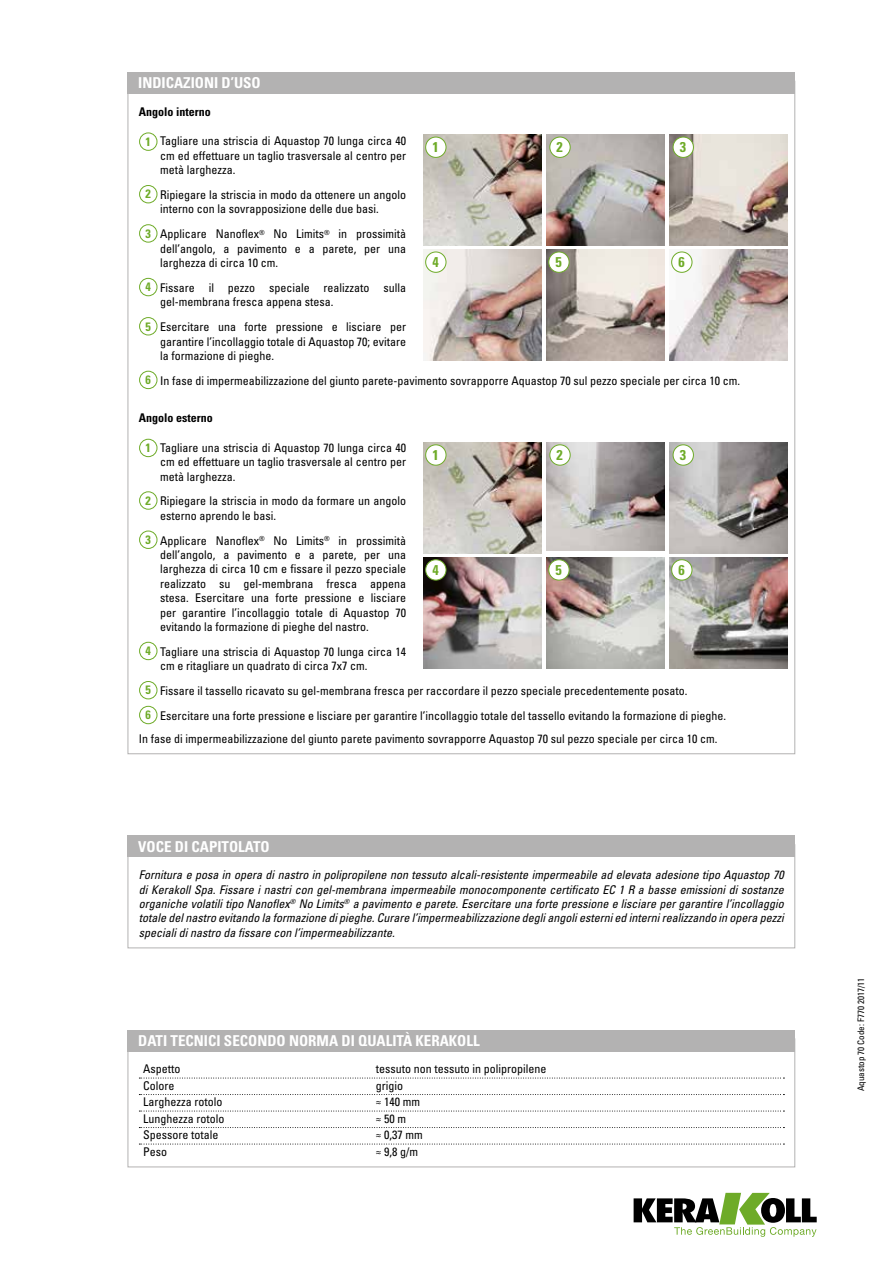
<style>
.page{position:relative;width:893px;height:1263px;background:#fff}
.page>*{position:absolute;margin:0;border:0;box-sizing:border-box;transform-origin:0 0}
.t1{font:700 condensed 15px "Univers LT Std";color:#fff}
.t2{font:700 condensed 14.25px "Univers LT Std";color:#6eab28}
.t3{font:condensed 12px/14.4px "Univers LT Std";color:#000;text-align:justify}
.t4{font:italic condensed 12px/14.4px "Univers LT Std";color:#000;text-align:justify}
.t5{font:700 condensed 12px "Univers LT Std";color:#000}
.t6{font:condensed 9px "Univers LT Std";color:#000}
.s1{font-weight:700;font-size:12.15px;color:#6eab28}
</style>
<div class="page">
<svg style="left:634px;top:1193px;width:183px;height:44px"></svg>
<div style="left:139px;top:133px;width:18px;height:18px;border:1px solid #6eab28;border-radius:50%"></div>
<div style="left:139px;top:185px;width:18px;height:18px;border:1px solid #6eab28;border-radius:50%"></div>
<div style="left:139px;top:224px;width:18px;height:18px;border:1px solid #6eab28;border-radius:50%"></div>
<div style="left:139px;top:278px;width:18px;height:18px;border:1px solid #6eab28;border-radius:50%"></div>
<div style="left:139px;top:317px;width:18px;height:18px;border:1px solid #6eab28;border-radius:50%"></div>
<div style="left:139px;top:371px;width:18px;height:18px;border:1px solid #6eab28;border-radius:50%"></div>
<div style="left:139px;top:439px;width:18px;height:18px;border:1px solid #6eab28;border-radius:50%"></div>
<div style="left:139px;top:491px;width:18px;height:19px;border:1px solid #6eab28;border-radius:50%"></div>
<div style="left:139px;top:531px;width:18px;height:18px;border:1px solid #6eab28;border-radius:50%"></div>
<div style="left:139px;top:642px;width:18px;height:18px;border:1px solid #6eab28;border-radius:50%"></div>
<div style="left:139px;top:681px;width:18px;height:18px;border:1px solid #6eab28;border-radius:50%"></div>
<div style="left:139px;top:706px;width:18px;height:18px;border:1px solid #6eab28;border-radius:50%"></div>
<div style="left:128px;top:72px;width:667px;height:22px;background:#b3b2b2"></div>
<img style="left:669px;top:250px;width:119px;height:111px">
<div style="left:672px;top:252px;width:20px;height:20px;background:#fff;border-radius:50%"></div>
<div style="left:671px;top:252px;width:21px;height:21px;border:1px solid #6eab28;border-radius:50%"></div>
<img style="left:546px;top:250px;width:119px;height:110px">
<div style="left:549px;top:252px;width:20px;height:20px;background:#fff;border-radius:50%"></div>
<div style="left:548px;top:252px;width:22px;height:21px;border:1px solid #6eab28;border-radius:50%"></div>
<img style="left:546px;top:134px;width:119px;height:111px">
<div style="left:550px;top:137px;width:20px;height:20px;background:#fff;border-radius:50%"></div>
<div style="left:549px;top:137px;width:22px;height:21px;border:1px solid #6eab28;border-radius:50%"></div>
<img style="left:423px;top:134px;width:118px;height:111px">
<div style="left:426px;top:137px;width:20px;height:20px;background:#fff;border-radius:50%"></div>
<div style="left:425px;top:137px;width:21px;height:21px;border:1px solid #6eab28;border-radius:50%"></div>
<img style="left:423px;top:250px;width:118px;height:111px">
<div style="left:426px;top:252px;width:20px;height:20px;background:#fff;border-radius:50%"></div>
<div style="left:425px;top:252px;width:21px;height:21px;border:1px solid #6eab28;border-radius:50%"></div>
<img style="left:669px;top:134px;width:119px;height:111px">
<div style="left:673px;top:137px;width:20px;height:20px;background:#fff;border-radius:50%"></div>
<div style="left:673px;top:137px;width:21px;height:21px;border:1px solid #6eab28;border-radius:50%"></div>
<img style="left:669px;top:557px;width:119px;height:111px">
<div style="left:672px;top:560px;width:20px;height:20px;background:#fff;border-radius:50%"></div>
<div style="left:671px;top:559px;width:21px;height:21px;border:1px solid #6eab28;border-radius:50%"></div>
<img style="left:546px;top:557px;width:119px;height:111px">
<div style="left:549px;top:560px;width:20px;height:20px;background:#fff;border-radius:50%"></div>
<div style="left:548px;top:559px;width:22px;height:21px;border:1px solid #6eab28;border-radius:50%"></div>
<img style="left:546px;top:442px;width:119px;height:109px">
<div style="left:550px;top:445px;width:20px;height:20px;background:#fff;border-radius:50%"></div>
<div style="left:549px;top:444px;width:22px;height:22px;border:1px solid #6eab28;border-radius:50%"></div>
<img style="left:423px;top:442px;width:118px;height:111px">
<div style="left:426px;top:445px;width:20px;height:20px;background:#fff;border-radius:50%"></div>
<div style="left:425px;top:444px;width:21px;height:22px;border:1px solid #6eab28;border-radius:50%"></div>
<img style="left:423px;top:557px;width:118px;height:111px">
<div style="left:426px;top:560px;width:20px;height:20px;background:#fff;border-radius:50%"></div>
<div style="left:425px;top:559px;width:21px;height:21px;border:1px solid #6eab28;border-radius:50%"></div>
<img style="left:669px;top:442px;width:119px;height:111px">
<div style="left:673px;top:445px;width:20px;height:20px;background:#fff;border-radius:50%"></div>
<div style="left:673px;top:444px;width:21px;height:22px;border:1px solid #6eab28;border-radius:50%"></div>
<div style="left:128px;top:844px;width:667px;height:104px;border:1px solid #b3b2b2"></div>
<div style="left:128px;top:836px;width:667px;height:21px;background:#b3b2b2"></div>
<svg style="left:139px;top:1078px;width:645px;height:1px"></svg>
<svg style="left:139px;top:1094px;width:645px;height:1px"></svg>
<svg style="left:139px;top:1111px;width:645px;height:1px"></svg>
<svg style="left:139px;top:1127px;width:645px;height:1px"></svg>
<svg style="left:139px;top:1144px;width:645px;height:1px"></svg>
<div style="left:128px;top:1038px;width:667px;height:129px;border:1px solid #b3b2b2"></div>
<div style="left:128px;top:1030px;width:667px;height:21px;background:#b3b2b2"></div>
<p class="t1" style="left:138px;top:74px;width:124px">INDICAZIONI D’USO</p>
<p class="t5" style="left:139px;top:104px;width:74px">Angolo interno</p>
<p class="t3" style="left:160px;top:134px;width:247px;text-indent:-15px"><span class="s1">1</span> Tagliare una striscia di Aquastop 70 lunga circa 40 cm ed effettuare un taglio trasversale al centro per metà larghezza.</p>
<p class="t3" style="left:160px;top:187px;width:247px;text-indent:-15px"><span class="s1">2</span> Ripiegare la striscia in modo da ottenere un angolo interno con la sovrapposizione delle due basi.</p>
<p class="t3" style="left:160px;top:227px;width:247px;text-indent:-15px"><span class="s1">3</span> Applicare Nanoflex<sup>®</sup> No Limits<sup>®</sup> in prossimità dell’angolo, a pavimento e a parete, per una larghezza di circa 10 cm.</p>
<p class="t3" style="left:160px;top:280px;width:247px;text-indent:-15px"><span class="s1">4</span> Fissare il pezzo speciale realizzato sulla gel‑membrana fresca appena stesa.</p>
<p class="t3" style="left:160px;top:319px;width:247px;text-indent:-15px"><span class="s1">5</span> Esercitare una forte pressione e lisciare per garantire l’incollaggio totale di Aquastop 70; evitare la formazione di pieghe.</p>
<p class="t3" style="left:145px;top:373px;width:596px"><span class="s1">6</span> In fase di impermeabilizzazione del giunto parete-pavimento sovrapporre Aquastop 70 sul pezzo speciale per circa 10 cm.</p>
<p class="t5" style="left:139px;top:410px;width:75px">Angolo esterno</p>
<p class="t3" style="left:160px;top:440px;width:247px;text-indent:-15px"><span class="s1">1</span> Tagliare una striscia di Aquastop 70 lunga circa 40 cm ed effettuare un taglio trasversale al centro per metà larghezza.</p>
<p class="t3" style="left:160px;top:494px;width:247px;text-indent:-15px"><span class="s1">2</span> Ripiegare la striscia in modo da formare un angolo esterno aprendo le basi.</p>
<p class="t3" style="left:160px;top:533px;width:247px;text-indent:-15px"><span class="s1">3</span> Applicare Nanoflex<sup>®</sup> No Limits<sup>®</sup> in prossimità dell’angolo, a pavimento e a parete, per una larghezza di circa 10 cm e fissare il pezzo speciale realizzato su gel-membrana fresca appena stesa. Esercitare una forte pressione e lisciare per garantire l’incollaggio totale di Aquastop 70 evitando la formazione di pieghe del nastro.</p>
<p class="t3" style="left:160px;top:644px;width:247px;text-indent:-15px"><span class="s1">4</span> Tagliare una striscia di Aquastop 70 lunga circa 14 cm e ritagliare un quadrato di circa 7x7 cm.</p>
<p class="t3" style="left:145px;top:678px;width:582px;line-height:24.8px"><span class="s1">5</span> Fissare il tassello ricavato su gel-membrana fresca per raccordare il pezzo speciale precedentemente posato.<br><span class="s1">6</span> Esercitare una forte pressione e lisciare per garantire l’incollaggio totale del tassello evitando la formazione di pieghe.</p>
<p class="t3" style="left:139px;top:731px;width:580px">In fase di impermeabilizzazione del giunto parete pavimento sovrapporre Aquastop 70 sul pezzo speciale per circa 10 cm.</p>
<p class="t2" style="left:432px;top:138px;width:8px">1</p>
<p class="t2" style="left:557px;top:138px;width:8px">2</p>
<p class="t2" style="left:680px;top:138px;width:8px">3</p>
<p class="t2" style="left:556px;top:253px;width:8px">5</p>
<p class="t2" style="left:678px;top:253px;width:8px">6</p>
<p class="t2" style="left:432px;top:253px;width:8px">4</p>
<p class="t2" style="left:432px;top:446px;width:8px">1</p>
<p class="t2" style="left:557px;top:446px;width:8px">2</p>
<p class="t2" style="left:680px;top:446px;width:8px">3</p>
<p class="t2" style="left:556px;top:561px;width:8px">5</p>
<p class="t2" style="left:678px;top:561px;width:8px">6</p>
<p class="t2" style="left:432px;top:561px;width:8px">4</p>
<p class="t1" style="left:138px;top:837px;width:133px">VOCE DI CAPITOLATO</p>
<p class="t4" style="left:139px;top:868px;width:646px">Fornitura e posa in opera di nastro in polipropilene non tessuto alcali-resistente impermeabile ad elevata adesione tipo Aquastop 70 di Kerakoll Spa. Fissare i nastri con gel-membrana impermeabile monocomponente certificato EC 1 R a basse emissioni di sostanze organiche volatili tipo Nanoflex<sup>®</sup> No Limits<sup>®</sup> a pavimento e parete. Esercitare una forte pressione e lisciare per garantire l’incollaggio totale del nastro evitando la formazione di pieghe. Curare l’impermeabilizzazione degli angoli esterni ed interni realizzando in opera pezzi speciali di nastro da fissare con l’impermeabilizzante.</p>
<p class="t1" style="left:138px;top:1031px;width:343px">DATI TECNICI SECONDO NORMA DI QUALITÀ KERAKOLL</p>
<p class="t3" style="left:143px;top:1062px;width:39px">Aspetto</p>
<p class="t3" style="left:376px;top:1062px;width:172px">tessuto non tessuto in polipropilene</p>
<p class="t3" style="left:143px;top:1078px;width:33px">Colore</p>
<p class="t3" style="left:376px;top:1078px;width:29px">grigio</p>
<p class="t3" style="left:143px;top:1095px;width:81px">Larghezza rotolo</p>
<p class="t3" style="left:376px;top:1095px;width:46px">≈ 140 mm</p>
<p class="t3" style="left:143px;top:1111px;width:83px">Lunghezza rotolo</p>
<p class="t3" style="left:376px;top:1111px;width:32px">≈ 50 m</p>
<p class="t3" style="left:143px;top:1128px;width:77px">Spessore totale</p>
<p class="t3" style="left:376px;top:1128px;width:48px">≈ 0,37 mm</p>
<p class="t3" style="left:143px;top:1144px;width:25px">Peso</p>
<p class="t3" style="left:376px;top:1144px;width:44px">≈ 9,8 g/m</p>
<p class="t6" style="left:855px;top:1091px;width:115px;rotate:-90deg">Aquastop 70 Code: F770 2017/11</p>
</div>
